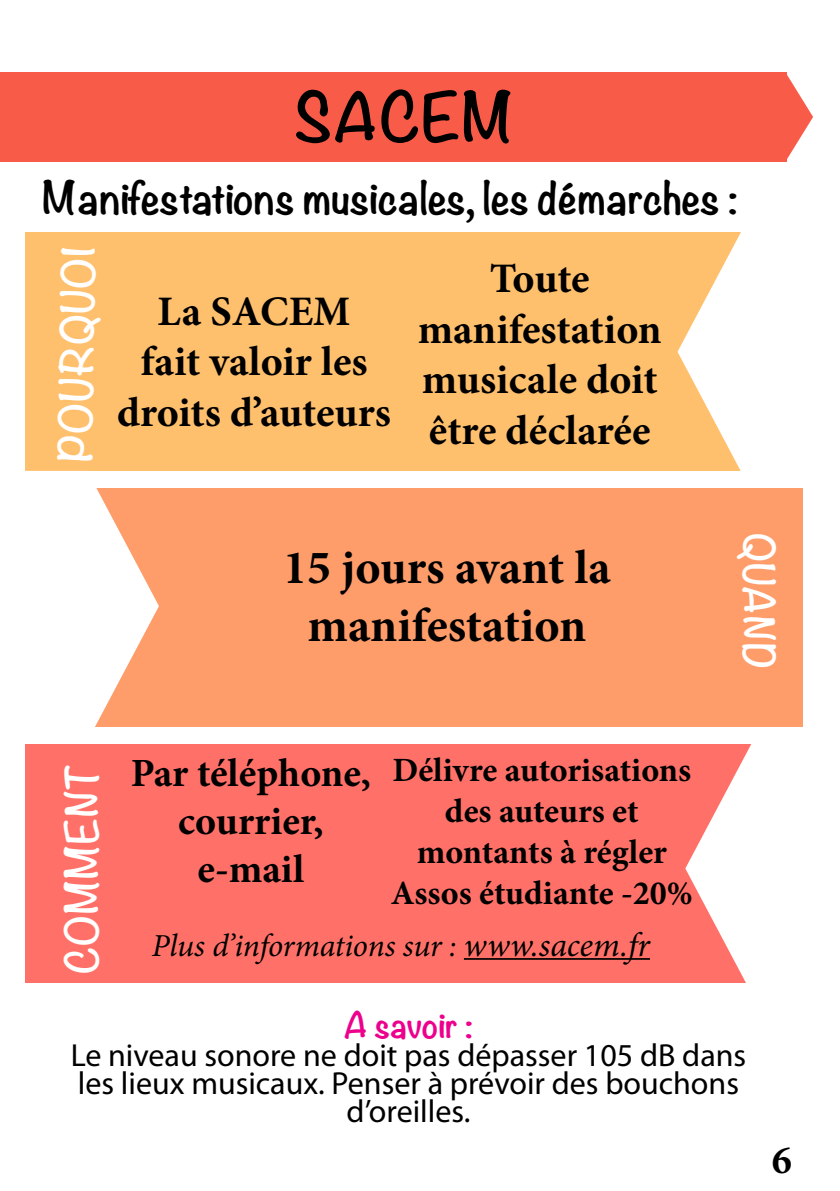
<style>
.page{position:relative;width:840px;height:1191px;background:#fff}
.page>*{position:absolute;margin:0;border:0;box-sizing:border-box;transform-origin:0 0}
.t1{font:700 60px "Noteworthy";letter-spacing:.01em;color:#000}
.t2{font:700 48px/57.6px "Minion Pro";color:#000;text-align:center}
.t3{font:700 42px/50.4px "Minion Pro";color:#000;text-align:center}
.t4{font:700 40px "Noteworthy";color:#000}
.t5{font:700 40px/48px "Minion Pro";color:#000;text-align:center}
.t6{font:700 40px "Noteworthy";color:#fff}
.t7{font:700 38px "Noteworthy";letter-spacing:.01em;color:#fff}
.t8{font:700 34px/40.8px "Minion Pro";color:#000;text-align:center}
.t9{font:32px/28px "Myriad Pro";color:#000;text-align:center}
.t10{font:italic 32px "Minion Pro";letter-spacing:-.01em;color:#000}
.t11{font:700 32px "Noteworthy";letter-spacing:-.01em;color:#ec008c}
.s1{font-size:34px}
</style>
<div class="page">
<div style="left:0;top:72px;width:785px;height:90px;background:#f95b49"></div>
<svg style="left:785px;top:72px;width:27px;height:90px"></svg>
<div style="left:25px;top:233px;width:777px;height:238px;background:#ffc06d"></div>
<div style="left:25px;top:488px;width:777px;height:238px;background:#ff9d6a"></div>
<div style="left:25px;top:744px;width:777px;height:238px;background:#ff7168"></div>
<svg style="left:25px;top:488px;width:134px;height:239px;fill:#fff"></svg>
<svg style="left:685px;top:744px;width:117px;height:239px;fill:#fff"></svg>
<hr style="left:463px;top:958px;width:186px;height:1px;background:#000">
<svg style="left:677px;top:232px;width:125px;height:239px;fill:#fff"></svg>
<h1 class="t1" style="left:294px;top:64px;width:222px">SACEM</h1>
<p class="t4" style="left:43px;top:162px;width:696px">Manifestations musicales, les démarches :</p>
<p class="t6" style="left:40px;top:460px;width:216px;rotate:-89deg">POURQUOI</p>
<h3 class="t3" style="left:417px;top:253px;width:245px">Toute manifestation musicale doit être déclarée</h3>
<h3 class="t3" style="left:117px;top:286px;width:275px">La SACEM<br>fait valoir les droits d’auteurs</h3>
<h2 class="t2" style="left:283px;top:538px;width:329px">15 jours avant la manifestation</h2>
<p class="t6" style="left:46px;top:973px;width:212px;rotate:-90deg">COMMENT</p>
<p class="t5" style="left:131px;top:748px;width:242px">Par téléphone, courrier, e-mail</p>
<p class="t8" style="left:391px;top:749px;width:303px">Délivre autorisations des auteurs et montants à régler<br>Assos étudiante -20%</p>
<p class="t10" style="left:152px;top:923px;width:499px">Plus d’informations sur : <span class="s1">www.sacem.fr</span></p>
<p class="t7" style="left:792px;top:533px;width:138px;rotate:90deg">QUAND</p>
<p class="t11" style="left:343px;top:996px;width:131px">A savoir :</p>
<p class="t9" style="left:71px;top:1040px;width:676px">Le niveau sonore ne doit pas dépasser 105 dB dans les lieux musicaux. Penser à prévoir des bouchons d’oreilles.</p>
<p class="t5" style="left:771px;top:1136px;width:21px">6</p>
</div>
